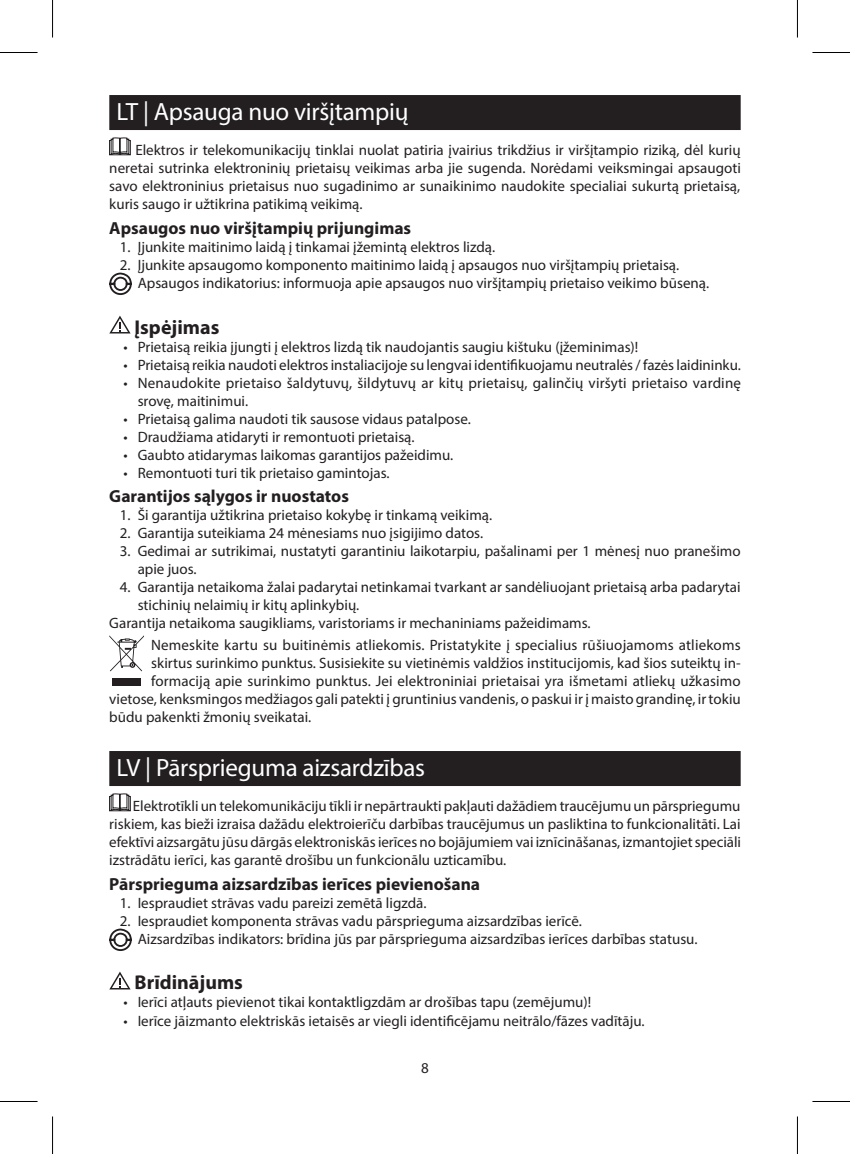
<style>
.page{position:relative;width:850px;height:1154px;background:#fff}
.page>*{position:absolute;margin:0;border:0;box-sizing:border-box;transform-origin:0 0}
.t1{font:25px "Myriad Pro";letter-spacing:-.01em;color:#fff}
.t2{font:700 20px "Myriad Pro";color:#231f20}
.t3{font:700 17.5px "Myriad Pro";color:#231f20}
.t4{font:15px/18px "Myriad Pro";color:#231f20}
</style>
<div class="page">
<div style="left:109px;top:95px;width:631px;height:35px;background:#231f20"></div>
<div style="left:109px;top:751px;width:631px;height:35px;background:#231f20"></div>
<svg style="left:109px;top:138px;width:21px;height:17px"></svg>
<svg style="left:109px;top:272px;width:23px;height:23px"></svg>
<svg style="left:109px;top:316px;width:21px;height:17px"></svg>
<svg style="left:109px;top:635px;width:35px;height:36px"></svg>
<div style="left:112px;top:678px;width:29px;height:8px;background:#231f20"></div>
<svg style="left:109px;top:794px;width:21px;height:17px"></svg>
<svg style="left:109px;top:928px;width:23px;height:23px"></svg>
<svg style="left:109px;top:971px;width:21px;height:18px"></svg>
<hr style="left:0;top:52px;width:38px;height:1px;background:#000">
<hr style="left:812px;top:52px;width:37px;height:1px;background:#000">
<hr style="left:0;top:1101px;width:38px;height:1px;background:#000">
<hr style="left:812px;top:1101px;width:37px;height:1px;background:#000">
<hr style="left:52px;top:0;width:1px;height:38px;background:#000">
<hr style="left:52px;top:1116px;width:1px;height:38px;background:#000">
<hr style="left:796px;top:0;width:1px;height:38px;background:#000">
<hr style="left:796px;top:1116px;width:1px;height:38px;background:#000">
<h1 class="t1" style="left:116px;top:97px;width:293px">LT | Apsauga nuo viršįtampių</h1>
<p class="t4" style="left:109px;top:141px;width:633px;text-align:justify;text-indent:26px">Elektros ir telekomunikacijų tinklai nuolat patiria įvairius trikdžius ir viršįtampio riziką, dėl kurių neretai sutrinka elektroninių prietaisų veikimas arba jie sugenda. Norėdami veiksmingai apsaugoti savo elektroninius prietaisus nuo sugadinimo ar sunaikinimo naudokite specialiai sukurtą prietaisą, kuris saugo ir užtikrina patikimą veikimą.</p>
<p class="t3" style="left:109px;top:216px;width:303px">Apsaugos nuo viršįtampių prijungimas</p>
<p class="t4" style="left:120px;top:237px;width:377px">1. Įjunkite maitinimo laidą į tinkamai įžemintą elektros lizdą.</p>
<p class="t4" style="left:138px;top:255px;width:572px;text-indent:-18px">2. Įjunkite apsaugomo komponento maitinimo laidą į apsaugos nuo viršįtampių prietaisą.<br>Apsaugos indikatorius: informuoja apie apsaugos nuo viršįtampių prietaiso veikimo būseną.</p>
<h2 class="t2" style="left:134px;top:314px;width:86px">Įspėjimas</h2>
<p class="t4" style="left:123px;top:337px;width:516px">• Prietaisą reikia įjungti į elektros lizdą tik naudojantis saugiu kištuku (įžeminimas)!</p>
<p class="t4" style="left:123px;top:355px;width:618px">• Prietaisą reikia naudoti elektros instaliacijoje su lengvai identifikuojamu neutralės / fazės laidininku.</p>
<p class="t4" style="left:138px;top:373px;width:604px;text-indent:-14px">• Nenaudokite prietaiso šaldytuvų, šildytuvų ar kitų prietaisų, galinčių viršyti prietaiso vardinę srovę, maitinimui.</p>
<p class="t4" style="left:123px;top:409px;width:349px">• Prietaisą galima naudoti tik sausose vidaus patalpose.</p>
<p class="t4" style="left:123px;top:427px;width:292px">• Draudžiama atidaryti ir remontuoti prietaisą.</p>
<p class="t4" style="left:123px;top:445px;width:331px">• Gaubto atidarymas laikomas garantijos pažeidimu.</p>
<p class="t4" style="left:123px;top:463px;width:267px">• Remontuoti turi tik prietaiso gamintojas.</p>
<p class="t3" style="left:109px;top:485px;width:241px">Garantijos sąlygos ir nuostatos</p>
<p class="t4" style="left:120px;top:506px;width:374px">1. Ši garantija užtikrina prietaiso kokybę ir tinkamą veikimą.</p>
<p class="t4" style="left:120px;top:524px;width:365px">2. Garantija suteikiama 24 mėnesiams nuo įsigijimo datos.</p>
<p class="t4" style="left:138px;top:542px;width:604px;text-indent:-18px">3. Gedimai ar sutrikimai, nustatyti garantiniu laikotarpiu, pašalinami per 1 mėnesį nuo pranešimo apie juos.</p>
<p class="t4" style="left:120px;top:578px;width:622px">4. Garantija netaikoma žalai padarytai netinkamai tvarkant ar sandėliuojant prietaisą arba padarytai</p>
<p class="t4" style="left:138px;top:596px;width:223px">stichinių nelaimių ir kitų aplinkybių.</p>
<p class="t4" style="left:109px;top:614px;width:482px">Garantija netaikoma saugikliams, varistoriams ir mechaniniams pažeidimams.</p>
<p class="t4" style="left:151px;top:635px;width:590px">Nemeskite kartu su buitinėmis atliekomis. Pristatykite į specialius rūšiuojamoms atliekoms</p>
<p class="t4" style="left:151px;top:653px;width:590px">skirtus surinkimo punktus. Susisiekite su vietinėmis valdžios institucijomis, kad šios suteiktų in-</p>
<p class="t4" style="left:151px;top:671px;width:590px">formaciją apie surinkimo punktus. Jei elektroniniai prietaisai yra išmetami atliekų užkasimo</p>
<p class="t4" style="left:109px;top:689px;width:632px">vietose, kenksmingos medžiagos gali patekti į gruntinius vandenis, o paskui ir į maisto grandinę, ir tokiu</p>
<p class="t4" style="left:109px;top:707px;width:203px">būdu pakenkti žmonių sveikatai.</p>
<h1 class="t1" style="left:116px;top:753px;width:310px">LV | Pārsprieguma aizsardzības</h1>
<p class="t4" style="left:109px;top:797px;width:633px;text-align:justify;text-indent:24px">Elektrotīkli un telekomunikāciju tīkli ir nepārtraukti pakļauti dažādiem traucējumu un pārspriegumu riskiem, kas bieži izraisa dažādu elektroierīču darbības traucējumus un pasliktina to funkcionalitāti. Lai efektīvi aizsargātu jūsu dārgās elektroniskās ierīces no bojājumiem vai iznīcināšanas, izmantojiet speciāli izstrādātu ierīci, kas garantē drošību un funkcionālu uzticamību.</p>
<p class="t3" style="left:109px;top:872px;width:372px">Pārsprieguma aizsardzības ierīces pievienošana</p>
<p class="t4" style="left:120px;top:893px;width:308px">1. Iespraudiet strāvas vadu pareizi zemētā ligzdā.</p>
<p class="t4" style="left:138px;top:911px;width:561px;text-indent:-18px">2. Iespraudiet komponenta strāvas vadu pārsprieguma aizsardzības ierīcē.<br>Aizsardzības indikators: brīdina jūs par pārsprieguma aizsardzības ierīces darbības statusu.</p>
<h2 class="t2" style="left:134px;top:970px;width:110px">Brīdinājums</h2>
<p class="t4" style="left:123px;top:993px;width:469px">• Ierīci atļauts pievienot tikai kontaktligzdām ar drošības tapu (zemējumu)!</p>
<p class="t4" style="left:123px;top:1011px;width:522px">• Ierīce jāizmanto elektriskās ietaisēs ar viegli identificējamu neitrālo/fāzes vadītāju.</p>
<p class="t4" style="left:421px;top:1059px;width:9px">8</p>
</div>
